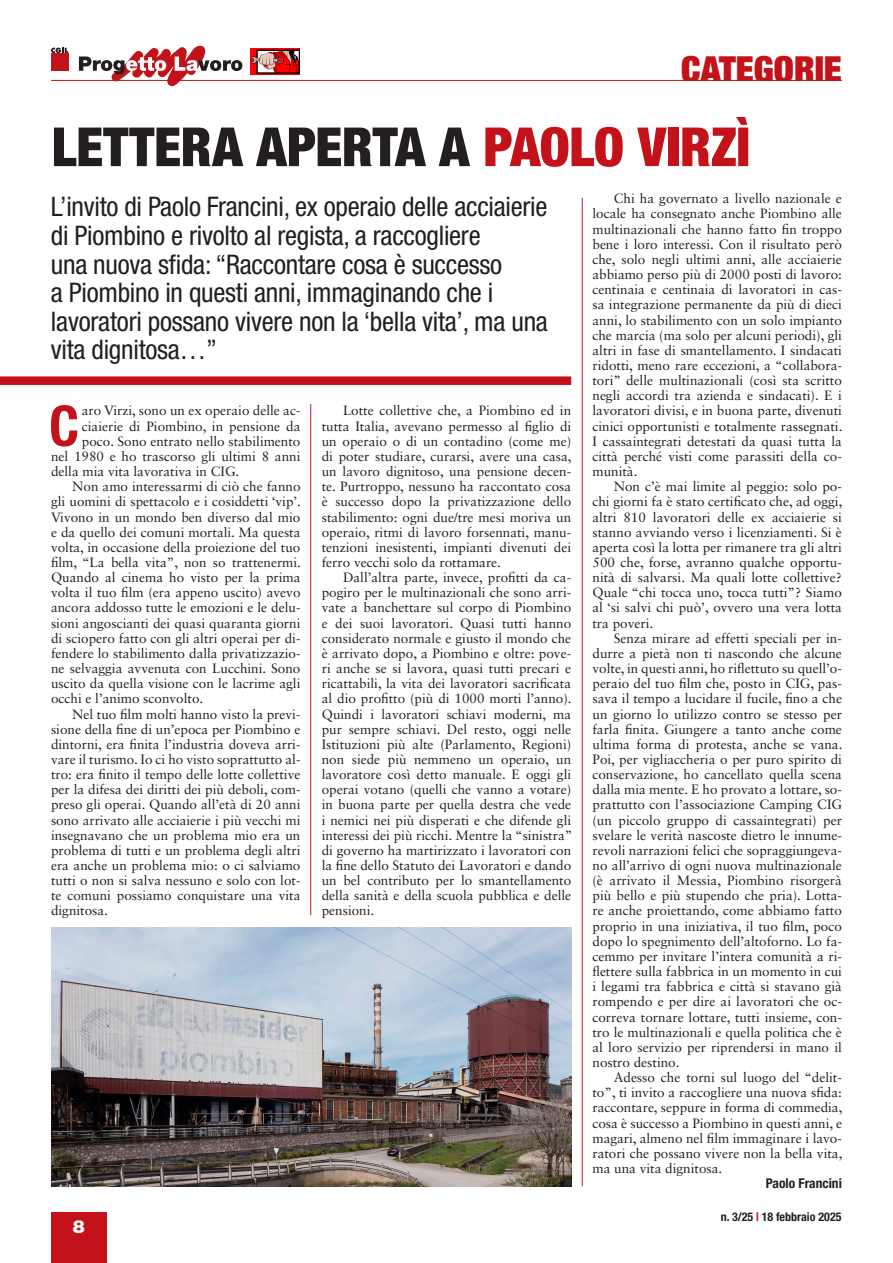
<style>
.page{position:relative;width:893px;height:1263px;background:#fff}
.page>*{position:absolute;margin:0;border:0;box-sizing:border-box;transform-origin:0 0}
.t1{font:700 condensed 55.95px "Helvetica Neue LT Std";color:#c4121a}
.Titolo_ok{font:900 condensed 54px "Helvetica Neue LT Std";letter-spacing:-.005em;color:#231f20}
.t2{font:900 condensed 36px "Helvetica Neue LT Std";color:#c4121a}
.Sommario{font:condensed 27px/28.5px "Helvetica Neue LT Std";letter-spacing:-.01em;color:#231f20}
.t3{font:900 18px "Helvetica Neue LT Std";color:#fff}
.t4{font:13.5px/15.1px "Sabon LT Std";color:#231f20;text-align:justify}
.Firma{font:700 condensed 13.5px "Helvetica Neue LT Std";color:#231f20}
.t5{font:700 condensed 12px "Helvetica Neue LT Std";color:#231f20}
.s1{color:#c4121a}
</style>
<div class="page">
<svg style="left:79px;top:46px;width:163px;height:40px"></svg>
<svg style="left:51px;top:48px;width:17px;height:5px"></svg>
<div style="left:51px;top:54px;width:17px;height:17px;background:#c4121a"></div>
<div style="left:51px;top:1212px;width:55px;height:51px;background:#c4121a"></div>
<img style="left:250px;top:49px;width:49px;height:25px">
<div style="left:0;top:376px;width:571px;height:9px;background:#c4121a"></div>
<hr style="left:582px;top:198px;width:1px;height:988px;background:#b32024">
<hr style="left:310px;top:404px;width:1px;height:511px;background:#b32024">
<img style="left:51px;top:928px;width:520px;height:258px">
<hr style="left:51px;top:80px;width:791px;height:1px;background:#c4121a">
<p class="t2" style="left:681px;top:46px;width:162px">CATEGORIE</p>
<p class="Titolo_ok" style="left:52px;top:114px;width:700px">LETTERA APERTA A <span class="s1">PAOLO VIRZÌ</span></p>
<p class="Sommario" style="left:51px;top:192px;width:498px">L’invito di Paolo Francini, ex operaio delle acciaierie di Piombino e rivolto al regista, a raccogliere<br>una nuova sfida: “Raccontare cosa è successo<br>a Piombino in questi anni, immaginando che i lavoratori possano vivere non la ‘bella vita’, ma una vita dignitosa…”</p>
<p class="t4" style="left:592px;top:191px;width:251px;text-indent:21px">Chi ha governato a livello nazionale e locale ha consegnato anche Piombino alle multinazionali che hanno fatto fin troppo bene i loro interessi. Con il risultato però che, solo negli ultimi anni, alle acciaierie abbiamo perso più di 2000 posti di lavoro: centinaia e centinaia di lavoratori in cas&shy;sa integrazione permanente da più di dieci anni, lo stabilimento con un solo impianto che marcia (ma solo per alcuni periodi), gli altri in fase di smantellamento. I sindacati ridotti, meno rare eccezioni, a “collabora&shy;tori” delle multinazionali (così sta scritto negli accordi tra azienda e sindacati). E i lavoratori divisi, e in buona parte, divenuti cinici opportunisti e totalmente rassegnati.<br>I cassaintegrati detestati da quasi tutta la città perché visti come parassiti della co&shy;munità.</p>
<p class="t4" style="left:592px;top:479px;width:251px;text-indent:21px">Non c’è mai limite al peggio: solo po&shy;chi giorni fa è stato certificato che, ad oggi, altri 810 lavoratori delle ex acciaierie si stanno avviando verso i licenziamenti. Si è aperta così la lotta per rimanere tra gli altri 500 che, forse, avranno qualche opportu&shy;nità di salvarsi. Ma quali lotte collettive?<br>Quale “chi tocca uno, tocca tutti”? Siamo al ‘si salvi chi può’, ovvero una vera lotta tra poveri.</p>
<p class="t4" style="left:592px;top:630px;width:251px;text-indent:21px">Senza mirare ad effetti speciali per in&shy;durre a pietà non ti nascondo che alcune volte, in questi anni, ho riflettuto su quell’o&shy;peraio del tuo film che, posto in CIG, pas&shy;sava il tempo a lucidare il fucile, fino a che un giorno lo utilizzo contro se stesso per farla finita. Giungere a tanto anche come ultima forma di protesta, anche se vana.<br>Poi, per vigliaccheria o per puro spirito di conservazione, ho cancellato quella scena dalla mia mente. E ho provato a lottare, so&shy;prattutto con l’associazione Camping CIG (un piccolo gruppo di cassaintegrati) per svelare le verità nascoste dietro le innume&shy;revoli narrazioni felici che sopraggiungeva&shy;no all’arrivo di ogni nuova multinazionale (è arrivato il Messia, Piombino risorgerà più bello e più stupendo che pria). Lotta&shy;re anche proiettando, come abbiamo fatto proprio in una iniziativa, il tuo film, poco dopo lo spegnimento dell’altoforno. Lo fa&shy;cemmo per invitare l’intera comunità a ri&shy;flettere sulla fabbrica in un momento in cui i legami tra fabbrica e città si stavano già rompendo e per dire ai lavoratori che oc&shy;correva tornare lottare, tutti insieme, con&shy;tro le multinazionali e quella politica che è al loro servizio per riprendersi in mano il nostro destino.</p>
<p class="t4" style="left:592px;top:1070px;width:251px;text-indent:21px">Adesso che torni sul luogo del “delit&shy;to”, ti invito a raccogliere una nuova sfida: raccontare, seppure in forma di commedia, cosa è successo a Piombino in questi anni, e magari, almeno nel film immaginare i lavo&shy;ratori che possano vivere non la bella vita, ma una vita dignitosa.</p>
<p class="Firma" style="left:766px;top:1175px;width:78px">Paolo Francini</p>
<p class="t1" style="left:49px;top:392px;width:32px">C</p>
<p class="t4" style="left:82px;top:403px;width:220px">aro Virzi, sono un ex operaio delle ac-</p>
<p class="t4" style="left:322px;top:403px;width:251px;text-indent:21px">Lotte collettive che, a Piombino ed in tutta Italia, avevano permesso al figlio di un operaio o di un contadino (come me) di poter studiare, curarsi, avere una casa, un lavoro dignitoso, una pensione decen&shy;te. Purtroppo, nessuno ha raccontato cosa è successo dopo la privatizzazione dello stabilimento: ogni due/tre mesi moriva un operaio, ritmi di lavoro forsennati, manu&shy;tenzioni inesistenti, impianti divenuti dei ferro vecchi solo da rottamare.</p>
<p class="t4" style="left:322px;top:570px;width:252px;text-indent:21px">Dall’altra parte, invece, profitti da ca&shy;pogiro per le multinazionali che sono arri&shy;vate a banchettare sul corpo di Piombino e dei suoi lavoratori. Quasi tutti hanno considerato normale e giusto il mondo che è arrivato dopo, a Piombino e oltre: pove&shy;ri anche se si lavora, quasi tutti precari e ricattabili, la vita dei lavoratori sacrificata al dio profitto (più di 1000 morti l’anno).<br>Quindi i lavoratori schiavi moderni, ma pur sempre schiavi. Del resto, oggi nelle Istituzioni più alte (Parlamento, Regioni) non siede più nemmeno un operaio, un lavoratore così detto manuale. E oggi gli operai votano (quelli che vanno a votare) in buona parte per quella destra che vede i nemici nei più disperati e che difende gli interessi dei più ricchi. Mentre la “sinistra” di governo ha martirizzato i lavoratori con la fine dello Statuto dei Lavoratori e dando un bel contributo per lo smantellamento della sanità e della scuola pubblica e delle pensioni.</p>
<p class="t4" style="left:82px;top:418px;width:220px">ciaierie di Piombino, in pensione da</p>
<p class="t4" style="left:82px;top:433px;width:220px">poco. Sono entrato nello stabilimento</p>
<p class="t4" style="left:51px;top:448px;width:251px">nel 1980 e ho trascorso gli ultimi 8 anni</p>
<p class="t4" style="left:51px;top:464px;width:190px">della mia vita lavorativa in CIG.</p>
<p class="t4" style="left:51px;top:479px;width:251px;text-indent:21px">Non amo interessarmi di ciò che fanno gli uomini di spettacolo e i cosiddetti ‘vip’.<br>Vivono in un mondo ben diverso dal mio e da quello dei comuni mortali. Ma questa volta, in occasione della proiezione del tuo film, “La bella vita”, non so trattenermi.<br>Quando al cinema ho visto per la prima volta il tuo film (era appeno uscito) avevo ancora addosso tutte le emozioni e le delu&shy;sioni angoscianti dei quasi quaranta giorni di sciopero fatto con gli altri operai per di&shy;fendere lo stabilimento dalla privatizzazio&shy;ne selvaggia avvenuta con Lucchini. Sono uscito da quella visione con le lacrime agli occhi e l’animo sconvolto.</p>
<p class="t4" style="left:51px;top:706px;width:251px;text-indent:21px">Nel tuo film molti hanno visto la previ&shy;sione della fine di un’epoca per Piombino e dintorni, era finita l’industria doveva arri&shy;vare il turismo. Io ci ho visto soprattutto al&shy;tro: era finito il tempo delle lotte collettive per la difesa dei diritti dei più deboli, com&shy;preso gli operai. Quando all’età di 20 anni sono arrivato alle acciaierie i più vecchi mi insegnavano che un problema mio era un problema di tutti e un problema degli altri era anche un problema mio: o ci salviamo tutti o non si salva nessuno e solo con lot&shy;te comuni possiamo conquistare una vita dignitosa.</p>
<h3 class="t3" style="left:73px;top:1216px;width:14px">8</h3>
<p class="t5" style="left:721px;top:1209px;width:122px">n. 3/25 <span class="s1">|</span> 18 febbraio 2025</p>
</div>
